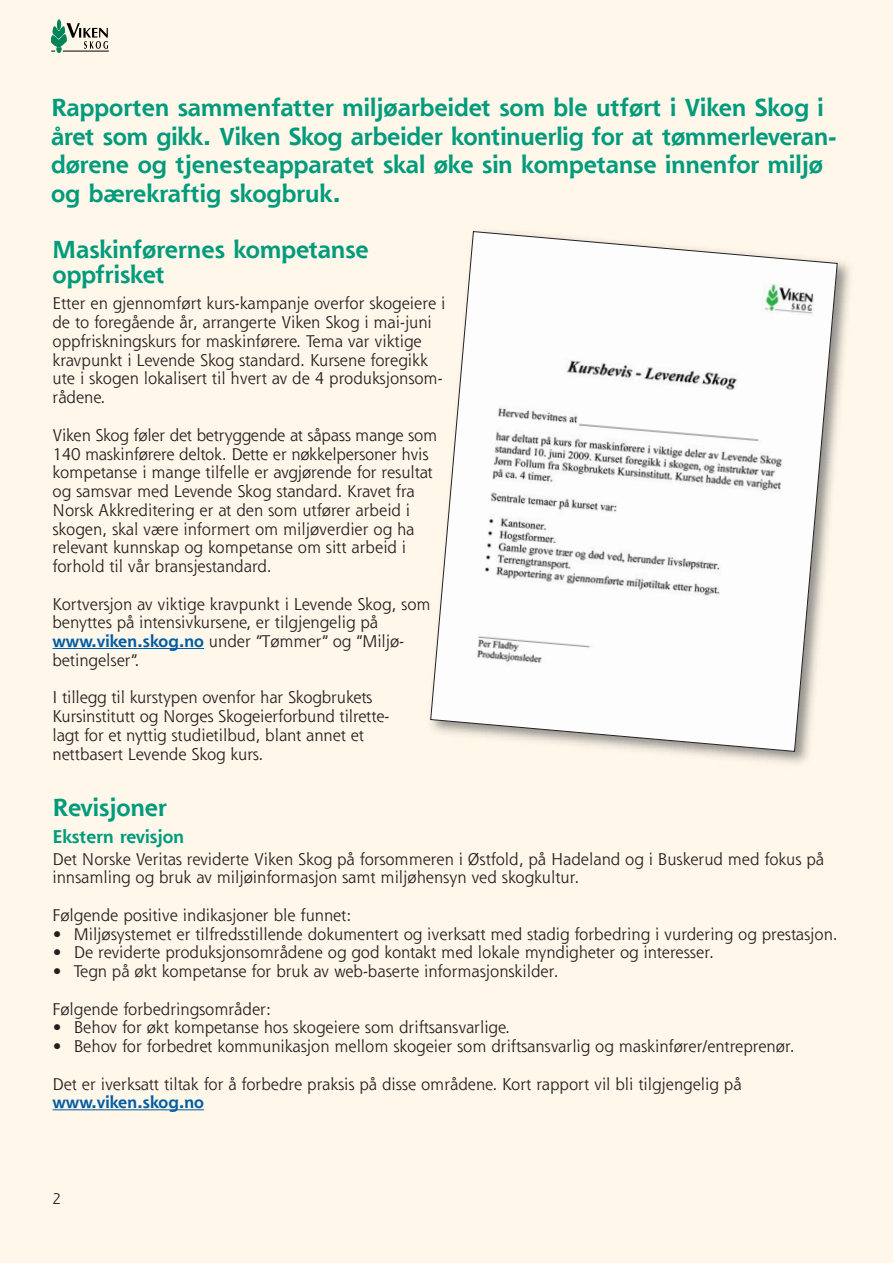
<style>
.page{position:relative;width:893px;height:1263px;background:#fff7e9}
.page>*{position:absolute;margin:0;border:0;box-sizing:border-box;transform-origin:0 0}
.t1{font:700 24px/28.5px "Shannon";color:#009b7c}
.t2{font:700 18px "Shannon";color:#009b7c}
.t3{font:16.5px/18.8px "Shannon";color:#231f20}
.t4{font:700 16.5px "Shannon";color:#005ca3}
.t5{font:15px "Shannon";color:#231f20}
.s1{font-weight:700;color:#005ca3}
</style>
<div class="page">
<svg style="left:51px;top:20px;width:57px;height:33px"></svg>
<hr style="left:63px;top:51px;width:46px;height:1px;background:#000">
<hr style="left:53px;top:648px;width:151px;height:1px;background:#005ca3">
<hr style="left:53px;top:1109px;width:151px;height:1px;background:#005ca3">
<img style="left:670px;top:262px;width:180px;height:502px">
<svg style="left:430px;top:231px;width:408px;height:521px"></svg>
<h1 class="t1" style="left:51px;top:96px;width:787px">Rapporten sammenfatter miljøarbeidet som ble utført i Viken Skog i året som gikk. Viken Skog arbeider kontinuerlig for at tømmerleveran - dørene og tjenesteapparatet skal øke sin kompetanse innenfor miljø og bærekraftig skogbruk.</h1>
<h1 class="t1" style="left:53px;top:238px;width:318px;line-height:25.5px">Maskinførernes kompetanse oppfrisket</h1>
<p class="t3" style="left:53px;top:296px;width:394px">Etter en gjennomført kurs-kampanje overfor skogeiere i de to foregående år, arrangerte Viken Skog i mai-juni oppfriskningskurs for maskinførere. Tema var viktige kravpunkt i Levende Skog standard. Kursene foregikk ute i skogen lokalisert til hvert av de 4 produksjonsom&shy;rådene.</p>
<p class="t3" style="left:53px;top:427px;width:386px">Viken Skog føler det betryggende at såpass mange som 140 maskinførere deltok. Dette er nøkkelpersoner hvis kompetanse i mange tilfelle er avgjørende for resultat og samsvar med Levende Skog standard. Kravet fra Norsk Akkreditering er at den som utfører arbeid i skogen, skal være informert om miljøverdier og ha relevant kunnskap og kompetanse om sitt arbeid i forhold til vår bransjestandard.</p>
<p class="t3" style="left:53px;top:596px;width:380px">Kortversjon av viktige kravpunkt i Levende Skog, som benyttes på intensivkursene, er tilgjengelig på <span class="s1">www.viken.skog.no</span> under ”Tømmer” og ”Miljø - betingelser”.</p>
<p class="t3" style="left:53px;top:689px;width:338px">I tillegg til kurstypen ovenfor har Skogbrukets Kursinstitutt og Norges Skogeierforbund tilrette - lagt for et nyttig studietilbud, blant annet et nettbasert Levende Skog kurs.</p>
<h1 class="t1" style="left:53px;top:795px;width:116px">Revisjoner</h1>
<p class="t2" style="left:53px;top:829px;width:133px">Ekstern revisjon</p>
<p class="t3" style="left:53px;top:851px;width:773px">Det Norske Veritas reviderte Viken Skog på forsommeren i Østfold, på Hadeland og i Buskerud med fokus på innsamling og bruk av miljøinformasjon samt miljøhensyn ved skogkultur.</p>
<p class="t3" style="left:53px;top:907px;width:300px">Følgende positive indikasjoner ble funnet:</p>
<p class="t3" style="left:53px;top:926px;width:787px">• Miljøsystemet er tilfredsstillende dokumentert og iverksatt med stadig forbedring i vurdering og prestasjon.</p>
<p class="t3" style="left:53px;top:944px;width:663px">• De reviderte produksjonsområdene og god kontakt med lokale myndigheter og interesser.</p>
<p class="t3" style="left:53px;top:963px;width:508px">• Tegn på økt kompetanse for bruk av web-baserte informasjonskilder.</p>
<p class="t3" style="left:53px;top:1001px;width:220px">Følgende forbedringsområder:</p>
<p class="t3" style="left:53px;top:1019px;width:459px">• Behov for økt kompetanse hos skogeiere som driftsansvarlige.</p>
<p class="t3" style="left:53px;top:1038px;width:744px">• Behov for forbedret kommunikasjon mellom skogeier som driftsansvarlig og maskinfører/entreprenør.</p>
<p class="t3" style="left:53px;top:1076px;width:690px">Det er iverksatt tiltak for å forbedre praksis på disse områdene. Kort rapport vil bli tilgjengelig på</p>
<p class="t4" style="left:53px;top:1095px;width:153px">www.viken.skog.no</p>
<p class="t5" style="left:53px;top:1192px;width:10px">2</p>
</div>
